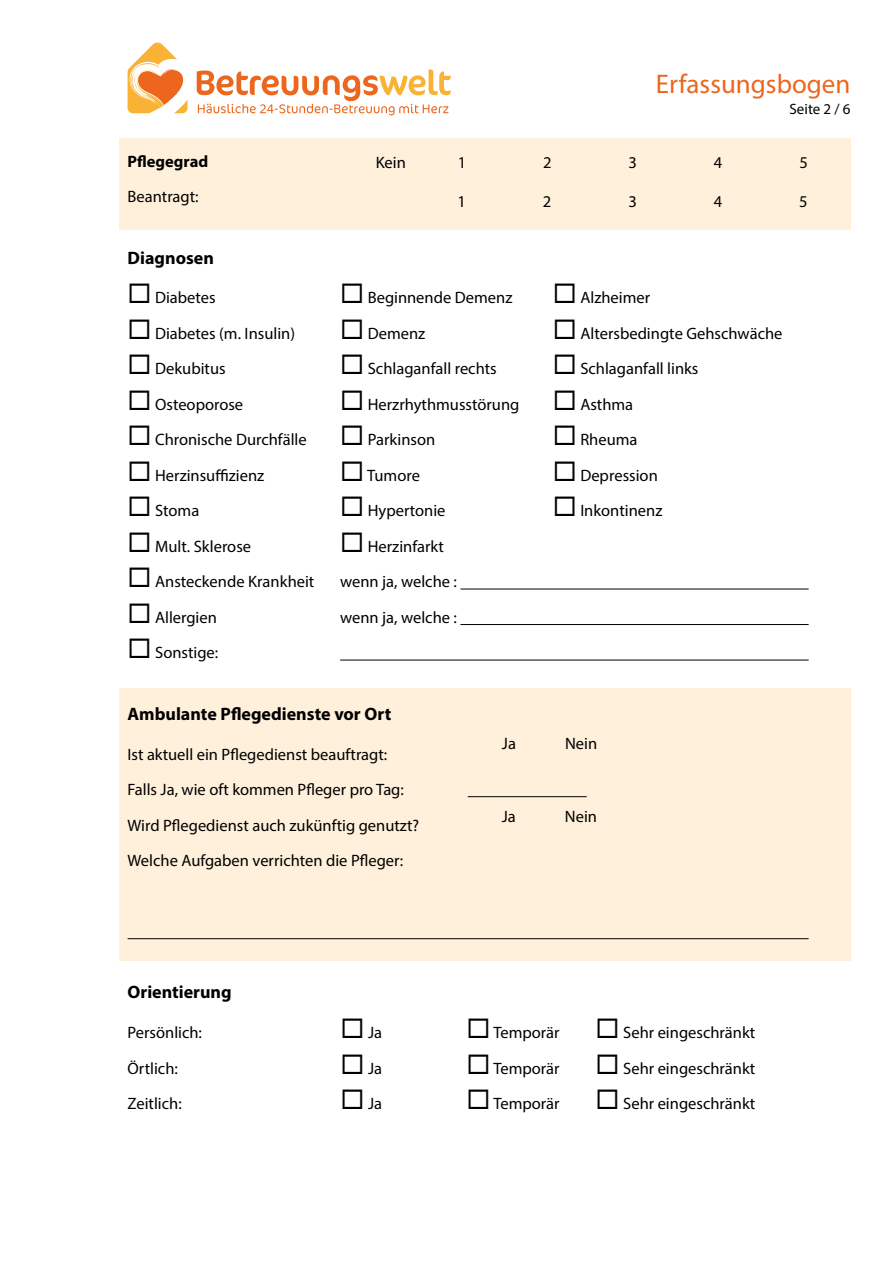
<style>
.page{position:relative;width:893px;height:1263px;background:#fff}
.page>*{position:absolute;margin:0;border:0;box-sizing:border-box;transform-origin:0 0}
.t1{font:27px "Myriad Pro";color:#ec671d}
.t2{font:700 18px "Myriad Pro";color:#000}
.t3{font:16.5px/35.5px "Myriad Pro";color:#000}
.t4{font:700 16.5px "Myriad Pro";color:#000}
.t5{font:15px "Myriad Pro";color:#000}
</style>
<div class="page">
<div style="left:119px;top:138px;width:731px;height:92px;background:#fff0db"></div>
<div style="left:119px;top:689px;width:731px;height:272px;background:#fff0db"></div>
<svg style="left:197px;top:69px;width:254px;height:46px"></svg>
<svg style="left:128px;top:42px;width:59px;height:71px"></svg>
<hr style="left:460px;top:589px;width:349px;height:1px;background:#000">
<hr style="left:460px;top:624px;width:349px;height:1px;background:#000">
<hr style="left:340px;top:660px;width:469px;height:1px;background:#000">
<hr style="left:468px;top:796px;width:119px;height:1px;background:#000">
<hr style="left:128px;top:938px;width:681px;height:1px;background:#000">
<p class="t4" style="left:128px;top:150px;width:82px">Pflegegrad</p>
<p class="t3" style="left:128px;top:179px;width:73px">Beantragt:</p>
<h1 class="t1" style="left:656px;top:67px;width:196px">Erfassungsbogen</h1>
<p class="t5" style="left:789px;top:99px;width:62px">Seite 2 / 6</p>
<p class="t3" style="left:376px;top:144px;width:32px">Kein</p>
<p class="t3" style="left:458px;top:144px;width:10px">1</p>
<p class="t3" style="left:543px;top:144px;width:10px">2</p>
<p class="t3" style="left:629px;top:144px;width:10px">3</p>
<p class="t3" style="left:714px;top:144px;width:10px">4</p>
<p class="t3" style="left:799px;top:144px;width:10px">5</p>
<p class="t3" style="left:457px;top:183px;width:10px">1</p>
<p class="t3" style="left:543px;top:183px;width:10px">2</p>
<p class="t3" style="left:628px;top:183px;width:10px">3</p>
<p class="t3" style="left:714px;top:183px;width:10px">4</p>
<p class="t3" style="left:799px;top:183px;width:10px">5</p>
<p class="t2" style="left:128px;top:246px;width:88px">Diagnosen</p>
<p class="t3" style="left:128px;top:280px;width:90px">◻ Diabetes</p>
<p class="t3" style="left:340px;top:280px;width:174px">◻ Beginnende Demenz</p>
<p class="t3" style="left:128px;top:315px;width:169px">◻ Diabetes (m. Insulin)</p>
<p class="t3" style="left:340px;top:315px;width:87px">◻ Demenz</p>
<p class="t3" style="left:128px;top:351px;width:100px">◻ Dekubitus</p>
<p class="t3" style="left:340px;top:351px;width:158px">◻ Schlaganfall rechts</p>
<p class="t3" style="left:128px;top:386px;width:117px">◻ Osteoporose</p>
<p class="t3" style="left:340px;top:386px;width:295px">◻ Herzrhythmusstörung ◻ Asthma</p>
<p class="t3" style="left:128px;top:422px;width:309px">◻ Chronische Durchfälle ◻ Parkinson</p>
<p class="t3" style="left:128px;top:457px;width:138px">◻ Herzinsuffizienz</p>
<p class="t3" style="left:340px;top:457px;width:81px">◻ Tumore</p>
<p class="t3" style="left:128px;top:493px;width:73px">◻ Stoma</p>
<p class="t3" style="left:340px;top:493px;width:107px">◻ Hypertonie</p>
<p class="t3" style="left:553px;top:280px;width:99px">◻ Alzheimer</p>
<p class="t3" style="left:553px;top:315px;width:231px">◻ Altersbedingte Gehschwäche</p>
<p class="t3" style="left:553px;top:351px;width:147px">◻ Schlaganfall links</p>
<p class="t3" style="left:553px;top:422px;width:86px">◻ Rheuma</p>
<p class="t3" style="left:553px;top:457px;width:107px">◻ Depression</p>
<p class="t3" style="left:553px;top:493px;width:111px">◻ Inkontinenz</p>
<p class="t3" style="left:128px;top:528px;width:125px">◻ Mult. Sklerose</p>
<p class="t3" style="left:340px;top:528px;width:105px">◻ Herzinfarkt</p>
<p class="t3" style="left:128px;top:564px;width:188px">◻ Ansteckende Krankheit</p>
<p class="t3" style="left:340px;top:564px;width:118px">wenn ja, welche :</p>
<p class="t3" style="left:128px;top:599px;width:91px">◻ Allergien</p>
<p class="t3" style="left:340px;top:599px;width:118px">wenn ja, welche :</p>
<p class="t3" style="left:128px;top:635px;width:92px">◻ Sonstige:</p>
<p class="t2" style="left:128px;top:702px;width:265px">Ambulante Pflegedienste vor Ort</p>
<p class="t3" style="left:128px;top:736px;width:261px">Ist aktuell ein Pflegedienst beauftragt:</p>
<p class="t3" style="left:128px;top:771px;width:293px">Falls Ja, wie oft kommen Pfleger pro Tag:<br>Wird Pflegedienst auch zukünftig genutzt?<br>Welche Aufgaben verrichten die Pfleger:</p>
<p class="t3" style="left:502px;top:726px;width:16px">Ja</p>
<p class="t3" style="left:565px;top:726px;width:34px">Nein</p>
<p class="t3" style="left:502px;top:799px;width:16px">Ja</p>
<p class="t3" style="left:565px;top:799px;width:34px">Nein</p>
<p class="t2" style="left:128px;top:981px;width:106px">Orientierung</p>
<p class="t3" style="left:128px;top:1014px;width:76px">Persönlich:</p>
<p class="t3" style="left:341px;top:1014px;width:43px">◻Ja</p>
<p class="t3" style="left:467px;top:1014px;width:95px">◻ Temporär</p>
<p class="t3" style="left:596px;top:1014px;width:161px">◻ Sehr eingeschränkt</p>
<p class="t3" style="left:128px;top:1050px;width:52px">Örtlich:</p>
<p class="t3" style="left:341px;top:1050px;width:43px">◻Ja</p>
<p class="t3" style="left:467px;top:1050px;width:95px">◻ Temporär</p>
<p class="t3" style="left:596px;top:1050px;width:161px">◻ Sehr eingeschränkt</p>
<p class="t3" style="left:128px;top:1086px;width:56px">Zeitlich:</p>
<p class="t3" style="left:341px;top:1085px;width:43px">◻Ja</p>
<p class="t3" style="left:467px;top:1085px;width:95px">◻ Temporär</p>
<p class="t3" style="left:596px;top:1085px;width:161px">◻ Sehr eingeschränkt</p>
</div>
